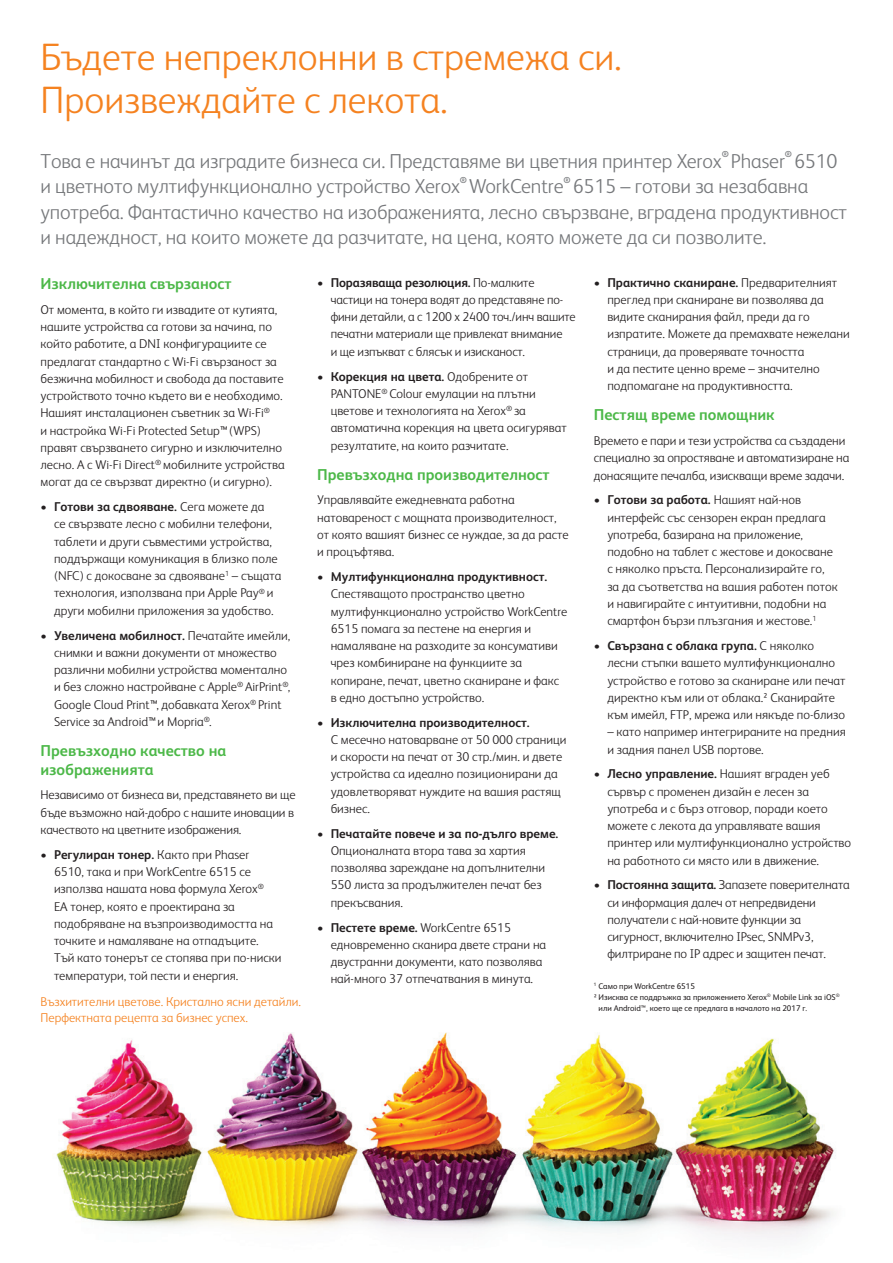
<style>
.page{position:relative;width:893px;height:1263px;background:#fff}
.page>*{position:absolute;margin:0;border:0;box-sizing:border-box;transform-origin:0 0}
.t1{font:300 38.25px/42.8px "Xerox Sans";color:#f58220}
.t2{font:300 20.25px/25.5px "Xerox Sans";letter-spacing:-.005em;color:#76787b}
.t3{font:700 15.75px/18.8px "Xerox Sans";color:#4cb848}
.t4{font:300 12.75px/17.2px "Xerox Sans";color:#231f20}
.t5{font:300 12.75px/15.8px "Xerox Sans";color:#f58220}
.t6{font:700 8.7px "Xerox Sans";color:#76787b}
.t7{font:8.25px "Xerox Sans";color:#231f20}
.s1{font-weight:400}
.s2{font-weight:700}
</style>
<div class="page">
<img style="left:56px;top:1032px;width:779px;height:206px">
<h1 class="t1" style="left:40px;top:34px;width:583px">Бъдете непреклонни в стремежа си.<br>Произвеждайте с лекота.</h1>
<h2 class="t2" style="left:40px;top:147px;width:798px">Това е начинът да изградите бизнеса си. Представяме ви цветния принтер Xerox Phaser 6510</h2>
<p class="t6" style="left:722px;top:148px;width:9px">®</p>
<p class="t6" style="left:785px;top:148px;width:9px">®</p>
<h2 class="t2" style="left:40px;top:173px;width:769px">и цветното мултифункционално устройство Xerox WorkCentre 6515 – готови за незабавна</h2>
<p class="t6" style="left:460px;top:174px;width:9px">®</p>
<p class="t6" style="left:563px;top:174px;width:9px">®</p>
<h2 class="t2" style="left:40px;top:198px;width:808px">употреба. Фантастично качество на изображенията, лесно свързване, вградена продуктивност и надеждност, на които можете да разчитате, на цена, която можете да си позволите.</h2>
<p class="t3" style="left:40px;top:274px;width:193px">Изключителна свързаност</p>
<p class="t4" style="left:40px;top:300px;width:246px">От момента, в който ги извадите от кутията, нашите устройства са готови за начина, по който работите, а DNI конфигурациите се предлагат стандартно с Wi-Fi свързаност за безжична мобилност и свобода да поставите устройството точно където ви е необходимо.<br>Нашият инсталационен съветник за Wi-Fi<sup>®<br></sup>и настройка Wi-Fi Protected Setup<span class="s1">™</span> (WPS) правят свързването сигурно и изключително лесно. А с Wi-Fi Direct<sup>®</sup> мобилните устройства могат да се свързват директно (и сигурно).</p>
<p class="t4" style="left:54px;top:498px;width:229px;text-indent:-14px">• <span class="s2">Готови за сдвояване.</span> Сега можете да<br>се свързвате лесно с мобилни телефони, таблети и други съвместими устройства, поддържащи комуникация в близко поле (NFC) с докосване за сдвояване<sup>1</sup> – същата технология, използвана при Apple Pay<sup>®</sup> и други мобилни приложения за удобство.</p>
<p class="t4" style="left:54px;top:626px;width:238px;text-indent:-13px">• <span class="s2">Увеличена мобилност.</span> Печатайте имейли, снимки и важни документи от множество различни мобилни устройства моментално и без сложно настройване с Apple<sup>®</sup> AirPrint<sup>®</sup>, Google Cloud Print<span class="s1">™</span>, добавката Xerox<sup>®</sup> Print Service за Android<span class="s1">™</span> и Mopria<sup>®</sup>.</p>
<p class="t3" style="left:40px;top:740px;width:187px">Превъзходно качество на изображенията</p>
<p class="t4" style="left:40px;top:786px;width:257px">Независимо от бизнеса ви, представянето ви ще бъде възможно най-добро с нашите иновации в качеството на цветните изображения.</p>
<p class="t4" style="left:54px;top:845px;width:229px;text-indent:-14px">• <span class="s2">Регулиран тонер.</span> Както при Phaser 6510, така и при WorkCentre 6515 се използва нашата нова формула Xerox<sup>®<br></sup>EA тонер, която е проектирана за подобряване на възпроизводимостта на точките и намаляване на отпадъците.<br>Тъй като тонерът се стопява при по-ниски температури, той пести и енергия.</p>
<p class="t5" style="left:40px;top:993px;width:262px">Възхитителни цветове. Кристално ясни детайли.<br>Перфектната рецепта за бизнес успех.</p>
<p class="t4" style="left:331px;top:273px;width:247px;text-indent:-14px">• <span class="s2">Поразяваща резолюция.</span> По-малките частици на тонера водят до представяне по&shy;фини детайли, а с 1200 x 2400 точ./инч вашите печатни материали ще привлекат внимание<br>и ще изпъкват с блясък и изисканост.</p>
<p class="t4" style="left:331px;top:367px;width:238px;text-indent:-13px">• <span class="s2">Корекция на цвета.</span> Одобрените от PANTONE<sup>®</sup> Colour емулации на плътни цветове и технологията на Xerox<sup>®</sup> за автоматична корекция на цвета осигуряват резултатите, на които разчитате.</p>
<p class="t3" style="left:317px;top:464px;width:234px">Превъзходна производителност</p>
<p class="t4" style="left:317px;top:491px;width:253px">Управлявайте ежедневната работна натовареност с мощната производителност, от която вашият бизнес се нуждае, за да расте и процъфтява.</p>
<p class="t4" style="left:331px;top:567px;width:238px;text-indent:-14px">• <span class="s2">Мултифункционална продуктивност.<br></span>Спестяващото пространство цветно мултифункционално устройство WorkCentre 6515 помага за пестене на енергия и намаляване на разходите за консумативи чрез комбиниране на функциите за копиране, печат, цветно сканиране и факс в едно достъпно устройство.</p>
<p class="t4" style="left:331px;top:713px;width:237px;text-indent:-14px">• <span class="s2">Изключителна производителност.<br></span>С месечно натоварване от 50 000 страници и скорости на печат от 30 стр./мин. и двете устройства са идеално позиционирани да удовлетворяват нуждите на вашия растящ бизнес.</p>
<p class="t4" style="left:331px;top:824px;width:229px;text-indent:-14px">• <span class="s2">Печатайте повече и за по-дълго време.<br></span>Опционалната втора тава за хартия позволява зареждане на допълнителни<br>550 листа за продължителен печат без прекъсвания.</p>
<p class="t4" style="left:331px;top:918px;width:217px;text-indent:-14px">• <span class="s2">Пестете време.</span> WorkCentre 6515 едновременно сканира двете страни на двустранни документи, като позволява най-много 37 отпечатвания в минута.</p>
<p class="t4" style="left:607px;top:273px;width:244px;text-indent:-14px">• <span class="s2">Практично сканиране.</span> Предварителният преглед при сканиране ви позволява да видите сканирания файл, преди да го изпратите. Можете да премахвате нежелани страници, да проверявате точността<br>и да пестите ценно време – значително подпомагане на продуктивността.</p>
<p class="t3" style="left:594px;top:405px;width:182px">Пестящ време помощник</p>
<p class="t4" style="left:594px;top:431px;width:257px">Времето е пари и тези устройства са създадени специално за опростяване и автоматизиране на донасящите печалба, изискващи време задачи.</p>
<p class="t4" style="left:607px;top:491px;width:232px;text-indent:-14px">• <span class="s2">Готови за работа.</span> Нашият най-нов интерфейс със сензорен екран предлага употреба, базирана на приложение, подобно на таблет с жестове и докосване с няколко пръста. Персонализирайте го, за да съответства на вашия работен поток и навигирайте с интуитивни, подобни на смартфон бързи плъзгания и жестове.<sup>1</sup></p>
<p class="t4" style="left:607px;top:636px;width:240px;text-indent:-14px">• <span class="s2">Свързана с облака група.</span> С няколко лесни стъпки вашето мултифункционално устройство е готово за сканиране или печат директно към или от облака.² Сканирайте към имейл, FTP, мрежа или някъде по-близо</p>
<p class="t4" style="left:607px;top:723px;width:240px">– като например интегрираните на предния и задния панел USB портове.</p>
<p class="t4" style="left:607px;top:765px;width:245px;text-indent:-14px">• <span class="s2">Лесно управление.</span> Нашият вграден уеб сървър с променен дизайн е лесен за употреба и с бърз отговор, поради което можете с лекота да управлявате вашия принтер или мултифункционално устройство на работното си място или в движение.</p>
<p class="t4" style="left:607px;top:876px;width:244px;text-indent:-14px">• <span class="s2">Постоянна защита.</span> Запазете поверителната си информация далеч от непредвидени получатели с най-новите функции за сигурност, включително IPsec, SNMPv3, филтриране по IP адрес и защитен печат.</p>
<p class="t7" style="left:594px;top:980px;width:103px"><sup>1</sup> Само при WorkCentre 6515</p>
<p class="t7" style="left:594px;top:991px;width:247px">² Изисква се поддръжка за приложението Xerox<sup>®</sup> Mobile Link за iOS<sup>®</sup></p>
<p class="t7" style="left:599px;top:1003px;width:210px">или Android™, което ще се предлага в началото на 2017 г.</p>
</div>
